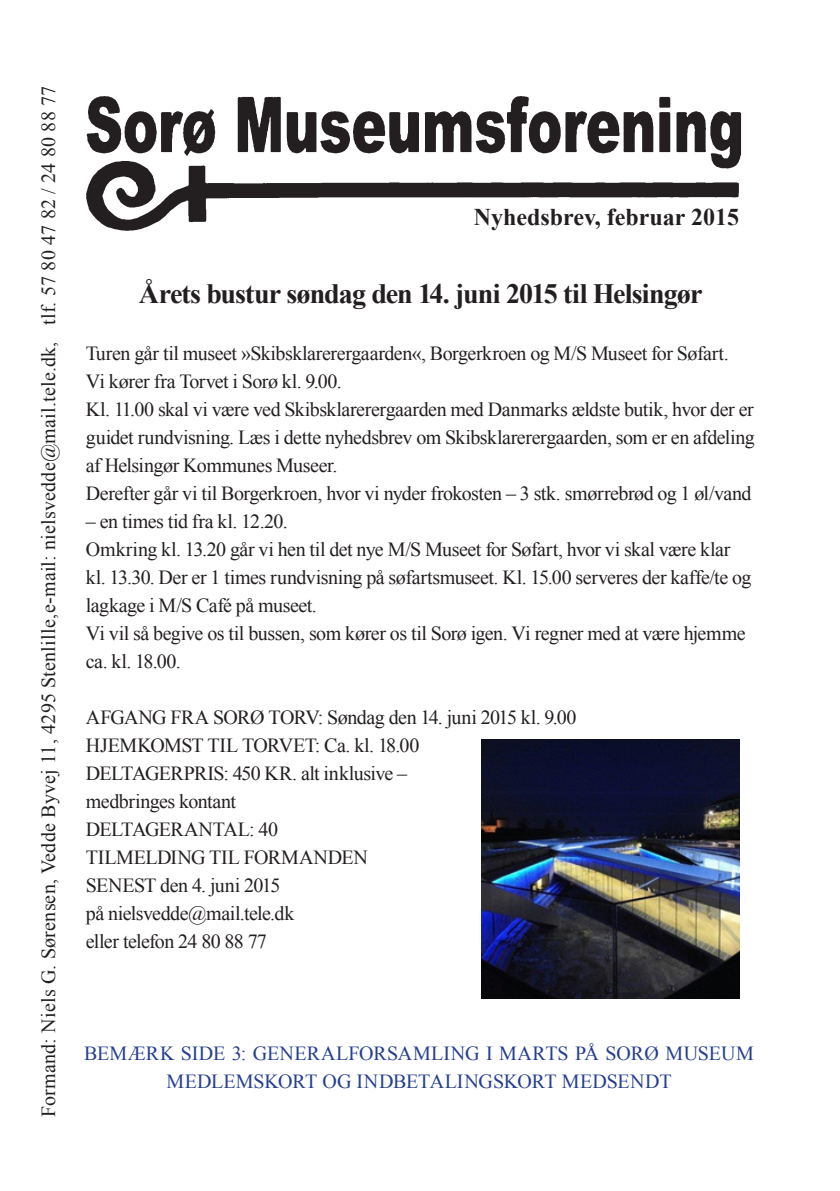
<style>
.page{position:relative;width:840px;height:1191px;background:#fff}
.page>*{position:absolute;margin:0;border:0;box-sizing:border-box;transform-origin:0 0}
.FED__stor__centreret{font:700 28px "Times New Roman";letter-spacing:-.035em;color:#231f20}
.t1{font:700 24px "Times New Roman";color:#231f20}
.Brød{font:20px/28px "Times New Roman";letter-spacing:-.025em;color:#231f20}
.Brød-2{font:20px "Times New Roman";letter-spacing:.01em;color:#231f20}
.Brød-3{font:20px "Times New Roman";color:#253f8e}
</style>
<div class="page">
<img style="left:86px;top:96px;width:656px;height:135px">
<img style="left:481px;top:739px;width:257px;height:259px">
<p class="Brød-2" style="left:35px;top:1117px;width:1033px;rotate:-90deg">Formand: Niels G. Sørensen, Vedde Byvej 11, 4295 Stenlille,e-mail: nielsvedde@mail.tele.dk, tlf. 57 80 47 82 / 24 80 88 77</p>
<p class="t1" style="left:473px;top:200px;width:267px">Nyhedsbrev, februar 2015</p>
<p class="FED__stor__centreret" style="left:139px;top:275px;width:565px">Årets bustur søndag den 14. juni 2015 til Helsingør</p>
<p class="Brød" style="left:86px;top:338px;width:644px">Turen går til museet »Skibsklarerergaarden«, Borgerkroen og M/S Museet for Søfart.</p>
<p class="Brød" style="left:86px;top:366px;width:257px">Vi kører fra Torvet i Sorø kl. 9.00.</p>
<p class="Brød" style="left:86px;top:394px;width:670px;text-align:justify">Kl. 11.00 skal vi være ved Skibsklarerergaarden med Danmarks ældste butik, hvor der er guidet rundvisning. Læs i dette nyhedsbrev om Skibsklarerergaarden, som er en afdeling af Helsingør Kommunes Museer.</p>
<p class="Brød" style="left:86px;top:478px;width:666px">Derefter går vi til Borgerkroen, hvor vi nyder frokosten – 3 stk. smørrebrød og 1 øl/vand</p>
<p class="Brød" style="left:86px;top:506px;width:203px">– en times tid fra kl. 12.20.</p>
<p class="Brød" style="left:86px;top:534px;width:666px">Omkring kl. 13.20 går vi hen til det nye M/S Museet for Søfart, hvor vi skal være klar kl. 13.30. Der er 1 times rundvisning på søfartsmuseet. Kl. 15.00 serveres der kaffe/te og lagkage i M/S Café på museet.</p>
<p class="Brød" style="left:86px;top:618px;width:660px">Vi vil så begive os til bussen, som kører os til Sorø igen. Vi regner med at være hjemme ca. kl. 18.00.</p>
<p class="Brød" style="left:86px;top:702px;width:492px">AFGANG FRA SORØ TORV: Søndag den 14. juni 2015 kl. 9.00</p>
<p class="Brød" style="left:86px;top:730px;width:335px">HJEMKOMST TIL TORVET: Ca. kl. 18.00</p>
<p class="Brød" style="left:86px;top:758px;width:322px">DELTAGERPRIS: 450 KR. alt inklusive –</p>
<p class="Brød" style="left:86px;top:786px;width:152px">medbringes kontant</p>
<p class="Brød" style="left:86px;top:814px;width:193px">DELTAGERANTAL: 40</p>
<p class="Brød" style="left:86px;top:842px;width:283px">TILMELDING TIL FORMANDEN</p>
<p class="Brød" style="left:86px;top:870px;width:196px">SENEST den 4. juni 2015</p>
<p class="Brød" style="left:86px;top:898px;width:210px">på nielsvedde@mail.tele.dk</p>
<p class="Brød" style="left:86px;top:926px;width:182px">eller telefon 24 80 88 77</p>
<p class="Brød-3" style="left:84px;top:1039px;width:670px">BEMÆRK SIDE 3: GENERALFORSAMLING I MARTS PÅ SORØ MUSEUM</p>
<p class="Brød-3" style="left:166px;top:1067px;width:506px">MEDLEMSKORT OG INDBETALINGSKORT MEDSENDT</p>
</div>
